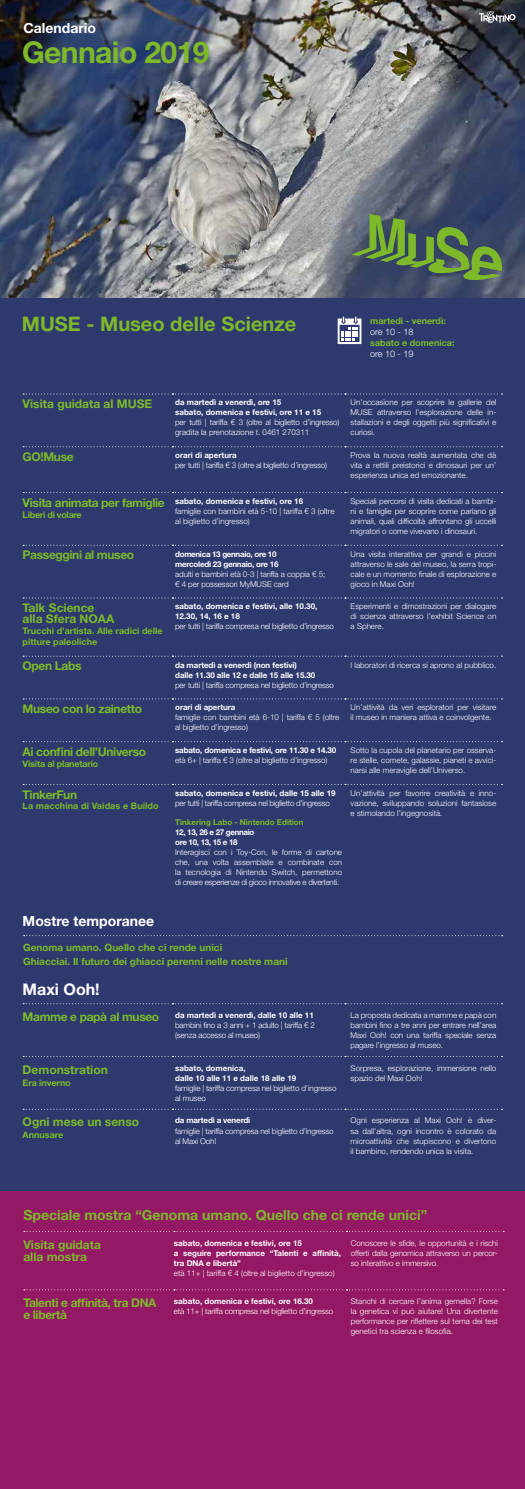
<style>
.page{position:relative;width:525px;height:1489px;background:#fff}
.page>*{position:absolute;margin:0;border:0;box-sizing:border-box;transform-origin:0 0}
.t1{font:700 30px "Helvetica Neue LT Std";letter-spacing:-.02em;color:#7db928}
.t2{font:700 20px "Helvetica Neue LT Std";color:#7db928}
.t3{font:700 16px "Helvetica Neue LT Std";color:#fff}
.t4{font:700 14px "Helvetica Neue LT Std";color:#7db928}
.t5{font:700 14px "Helvetica Neue LT Std";color:#fff}
.t6{font:700 12px/12px "Helvetica Neue LT Std";letter-spacing:-.03em;color:#7db928}
.t7{font:700 12px/11px "Helvetica Neue LT Std";color:#7db928}
.t8{font:700 10px/14.8px "Helvetica Neue LT Std";color:#7db928}
.t9{font:700 9px/10.8px "Helvetica Neue LT Std";color:#7db928}
.t10{font:700 9px "Helvetica Neue LT Std";letter-spacing:-.02em;color:#7db928}
.t11{font:300 9px "Helvetica Neue LT Std";color:#fff}
.t12{font:700 9px "Helvetica Neue LT Std";letter-spacing:-.03em;color:#7db928}
.t13{font:300 8px/10px "Helvetica Neue LT Std";letter-spacing:-.01em;color:#fff;text-align:justify}
.t14{font:700 8px/10px "Helvetica Neue LT Std";color:#fff}
.t15{font:700 8px/10px "Helvetica Neue LT Std";letter-spacing:-.04em;color:#fff}
.t16{font:700 8px "Helvetica Neue LT Std";letter-spacing:-.02em;color:#fff}
.t17{font:300 8px "Helvetica Neue LT Std";letter-spacing:-.03em;color:#fff}
.t18{font:700 8px "Helvetica Neue LT Std";color:#7db928}
</style>
<div class="page">
<div style="left:0;top:0;width:524px;height:1488px;background:#2e3a6e"></div>
<img style="left:0;top:0;width:524px;height:298px">
<svg style="left:479px;top:11px;width:36px;height:12px"></svg>
<svg style="left:337px;top:316px;width:24px;height:28px"></svg>
<svg style="left:23px;top:393px;width:479px;height:1px"></svg>
<svg style="left:23px;top:446px;width:479px;height:1px"></svg>
<svg style="left:23px;top:492px;width:479px;height:1px"></svg>
<svg style="left:23px;top:544px;width:479px;height:1px"></svg>
<svg style="left:23px;top:597px;width:479px;height:1px"></svg>
<svg style="left:23px;top:655px;width:479px;height:1px"></svg>
<svg style="left:23px;top:698px;width:479px;height:1px"></svg>
<svg style="left:23px;top:741px;width:479px;height:1px"></svg>
<svg style="left:23px;top:784px;width:479px;height:1px"></svg>
<svg style="left:24px;top:935px;width:478px;height:1px"></svg>
<svg style="left:23px;top:1003px;width:479px;height:1px"></svg>
<svg style="left:23px;top:1108px;width:479px;height:1px"></svg>
<div style="left:0;top:1191px;width:524px;height:297px;background:#931964"></div>
<svg style="left:24px;top:1289px;width:480px;height:1px"></svg>
<svg style="left:351px;top:214px;width:152px;height:67px"></svg>
<h3 class="t5" style="left:23px;top:19px;width:74px">Calendario</h3>
<h1 class="t1" style="left:22px;top:34px;width:189px">Gennaio 2019</h1>
<h2 class="t2" style="left:22px;top:311px;width:276px">MUSE - Museo delle Scienze</h2>
<p class="t9" style="left:370px;top:315px;width:77px">martedì - venerdì:</p>
<p class="t11" style="left:370px;top:326px;width:45px">ore 10 - 18</p>
<p class="t9" style="left:370px;top:337px;width:86px">sabato e domenica:</p>
<p class="t11" style="left:370px;top:348px;width:45px">ore 10 - 19</p>
<h3 class="t7" style="left:23px;top:398px;width:131px">Visita guidata al MUSE</h3>
<p class="t14" style="left:175px;top:397px;width:147px">da martedì a venerdì, ore 15<br>sabato, domenica e festivi, ore 11 e 15</p>
<p class="t13" style="left:175px;top:417px;width:165px">per tutti | tariffa € 3 (oltre al biglietto d’ingresso) gradita la prenotazione t. 0461 270311</p>
<p class="t13" style="left:350px;top:397px;width:147px">Un’occasione per scoprire le gallerie del MUSE attraverso l’esplorazione delle in&shy;stallazioni e degli oggetti più significativi e curiosi.</p>
<h3 class="t6" style="left:23px;top:450px;width:52px">GO!Muse</h3>
<p class="t14" style="left:175px;top:450px;width:63px">orari di apertura</p>
<p class="t13" style="left:175px;top:460px;width:153px">per tutti | tariffa € 3 (oltre al biglietto d’ingresso)</p>
<p class="t13" style="left:350px;top:450px;width:147px">Prova la nuova realtà aumentata che dà vita a rettili preistorici e dinosauri per un’ esperienza unica ed emozionante.</p>
<h3 class="t6" style="left:23px;top:496px;width:144px">Visita animata per famiglie</h3>
<p class="t12" style="left:23px;top:508px;width:61px">Liberi di volare</p>
<p class="t14" style="left:175px;top:496px;width:129px">sabato, domenica e festivi, ore 16</p>
<p class="t13" style="left:175px;top:506px;width:161px">famiglie con bambini età 5-10 | tariffa € 3 (oltre al biglietto d’ingresso)</p>
<p class="t13" style="left:350px;top:496px;width:147px">Speciali percorsi di visita dedicati a bambi&shy;ni e famiglie per scoprire come parlano gli animali, quali difficoltà affrontano gli uccelli migratori o come vivevano i dinosauri.</p>
<h3 class="t6" style="left:23px;top:549px;width:113px">Passeggini al museo</h3>
<p class="t15" style="left:175px;top:548px;width:105px">domenica 13 gennaio, ore 10 mercoledì 23 gennaio, ore 16</p>
<p class="t13" style="left:175px;top:568px;width:151px">adulti e bambini età 0-3 | tariffa a coppia € 5; € 4 per possessori MyMUSE card</p>
<p class="t13" style="left:350px;top:548px;width:147px">Una visita interattiva per grandi e piccini attraverso le sale del museo, la serra tropi&shy;cale e un momento finale di esplorazione e gioco in Maxi Ooh!</p>
<h3 class="t7" style="left:23px;top:602px;width:93px">Talk Science alla Sfera NOAA</h3>
<p class="t9" style="left:23px;top:625px;width:141px">Trucchi d'artista. Alle radici delle pitture paleoliche</p>
<p class="t14" style="left:175px;top:601px;width:144px">sabato, domenica e festivi, alle 10.30,<br>12.30, 14, 16 e 18</p>
<p class="t13" style="left:175px;top:621px;width:160px">per tutti | tariffa compresa nel biglietto d’ingresso</p>
<p class="t13" style="left:350px;top:601px;width:147px">Esperimenti e dimostrazioni per dialogare di scienza attraverso l’exhibit Science on a Sphere.</p>
<h3 class="t6" style="left:23px;top:660px;width:60px">Open Labs</h3>
<p class="t14" style="left:175px;top:659px;width:142px">da martedì a venerdì (non festivi) dalle 11.30 alle 12 e dalle 15 alle 15.30</p>
<p class="t13" style="left:175px;top:679px;width:160px">per tutti | tariffa compresa nel biglietto d’ingresso</p>
<p class="t13" style="left:350px;top:659px;width:147px">I laboratori di ricerca si aprono al pubblico.</p>
<h3 class="t6" style="left:23px;top:702px;width:121px">Museo con lo zainetto</h3>
<p class="t14" style="left:175px;top:702px;width:62px">orari di apertura</p>
<p class="t13" style="left:175px;top:712px;width:165px">famiglie con bambini età 6-10 | tariffa € 5 (oltre al biglietto d’ingresso)</p>
<p class="t13" style="left:350px;top:702px;width:147px">Un’attività da veri esploratori per visitare il museo in maniera attiva e coinvolgente.</p>
<h3 class="t6" style="left:23px;top:745px;width:125px">Ai confini dell’Universo</h3>
<p class="t10" style="left:23px;top:758px;width:77px">Visita al planetario</p>
<h3 class="t6" style="left:23px;top:788px;width:56px">TinkerFun</h3>
<p class="t9" style="left:23px;top:800px;width:137px">La macchina di Vaidas e Buildo</p>
<h3 class="t5" style="left:23px;top:912px;width:133px">Mostre temporanee</h3>
<p class="t16" style="left:175px;top:745px;width:162px">sabato, domenica e festivi, ore 11.30 e 14.30</p>
<p class="t13" style="left:175px;top:755px;width:154px">età 6+ | tariffa € 3 (oltre al biglietto d’ingresso)</p>
<p class="t13" style="left:350px;top:745px;width:147px">Sotto la cupola del planetario per osserva&shy;re stelle, comete, galassie, pianeti e avvici&shy;narsi alle meraviglie dell’Universo.</p>
<p class="t14" style="left:175px;top:787px;width:162px">sabato, domenica e festivi, dalle 15 alle 19</p>
<p class="t17" style="left:175px;top:798px;width:156px">per tutti | tariffa compresa nel biglietto d’ingresso</p>
<p class="t18" style="left:175px;top:817px;width:130px">Tinkering Labo - Nintendo Edition</p>
<p class="t15" style="left:175px;top:827px;width:81px">12, 13, 26 e 27 gennaio ore 10, 13, 15 e 18</p>
<p class="t13" style="left:175px;top:847px;width:168px">Interagisci con i Toy-Con, le forme di cartone che, una volta assemblate e combinate con la tecnologia di Nintendo Switch, permettono di creare esperienze di gioco innovative e divertenti.</p>
<p class="t13" style="left:350px;top:787px;width:147px">Un’attività per favorire creatività e inno&shy;vazione, sviluppando soluzioni fantasiose e stimolando l’ingegnosità.</p>
<p class="t8" style="left:23px;top:939px;width:266px">Genoma umano. Quello che ci rende unici<br>Ghiacciai. Il futuro dei ghiacci perenni nelle nostre mani</p>
<h3 class="t3" style="left:23px;top:979px;width:79px">Maxi Ooh!</h3>
<h3 class="t6" style="left:23px;top:1010px;width:138px">Mamme e papà al museo</h3>
<p class="t14" style="left:175px;top:1009px;width:140px">da martedì a venerdì, dalle 10 alle 11</p>
<p class="t13" style="left:175px;top:1019px;width:141px">bambini fino a 3 anni + 1 adulto | tariffa € 2 (senza accesso al museo)</p>
<p class="t13" style="left:350px;top:1009px;width:147px">La proposta dedicata a mamme e papà con bambini fino a tre anni per entrare nell’area Maxi Ooh! con una tariffa speciale senza pagare l’ingresso al museo.</p>
<h3 class="t7" style="left:23px;top:1063px;width:87px">Demonstration</h3>
<p class="t9" style="left:23px;top:1076px;width:50px">Era inverno</p>
<p class="t13" style="left:350px;top:1062px;width:147px">Sorpresa, esplorazione, immersione nello spazio del Maxi Ooh!</p>
<p class="t14" style="left:175px;top:1062px;width:122px">sabato, domenica,<br>dalle 10 alle 11 e dalle 18 alle 19</p>
<p class="t13" style="left:175px;top:1082px;width:163px">famiglie | tariffa compresa nel biglietto d’ingresso al museo</p>
<h3 class="t7" style="left:23px;top:1116px;width:118px">Ogni mese un senso</h3>
<p class="t9" style="left:23px;top:1129px;width:42px">Annusare</p>
<p class="t16" style="left:175px;top:1115px;width:77px">da martedì a venerdì</p>
<p class="t13" style="left:175px;top:1125px;width:160px">famiglie | tariffa compresa nel biglietto d’ingresso al Maxi Ooh!</p>
<p class="t13" style="left:350px;top:1115px;width:147px">Ogni esperienza al Maxi Ooh! è diver&shy;sa dall’altra, ogni incontro è colorato da microattività che stupiscono e divertono il bambino, rendendo unica la visita.</p>
<h3 class="t4" style="left:23px;top:1206px;width:405px">Speciale mostra “Genoma umano. Quello che ci rende unici”</h3>
<h3 class="t7" style="left:23px;top:1237px;width:79px;line-height:12px">Visita guidata alla mostra</h3>
<p class="t14" style="left:174px;top:1237px;width:168px">sabato, domenica e festivi, ore 15<br>a seguire performance “Talenti e affinità, tra DNA e libertà”</p>
<p class="t13" style="left:174px;top:1267px;width:162px">età 11+ | tariffa € 4 (oltre al biglietto d’ingresso)</p>
<p class="t13" style="left:350px;top:1237px;width:148px">Conoscere le sfide, le opportunità e i rischi offerti dalla genomica attraverso un percor&shy;so interattivo e immersivo.</p>
<p class="t13" style="left:174px;top:1305px;width:161px">età 11+ | tariffa compresa nel biglietto d’ingresso</p>
<p class="t13" style="left:350px;top:1295px;width:148px">Stanchi di cercare l’anima gemella? Forse la genetica vi può aiutare! Una divertente performance per riflettere sul tema dei test genetici tra scienza e filosofia.</p>
<h3 class="t6" style="left:23px;top:1296px;width:134px">Talenti e affinità, tra DNA e libertà</h3>
<p class="t14" style="left:174px;top:1295px;width:140px">sabato, domenica e festivi, ore 16.30</p>
</div>
